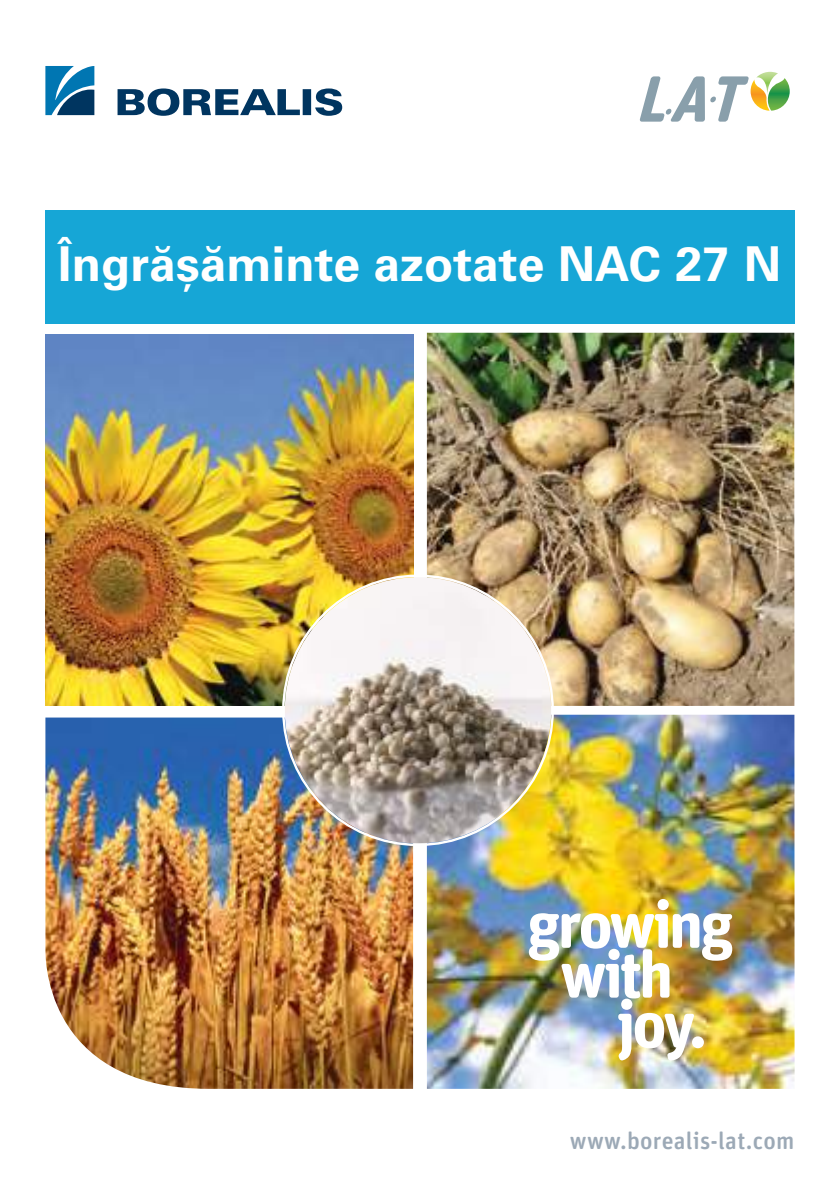
<style>
.page{position:relative;width:840px;height:1191px;background:#fff}
.page>*{position:absolute;margin:0;border:0;box-sizing:border-box;transform-origin:0 0}
.t1{font:700 66px "Unit Rounded Web W04";letter-spacing:-.05em;color:#fff}
.t2{font:700 48px "Univers LTCYR 65";color:#fff}
.t3{font:500 24px "Unit Rounded Web W04";letter-spacing:.01em;color:#9ca9b6}
</style>
<div class="page">
<img style="left:45px;top:717px;width:368px;height:371px">
<img style="left:426px;top:333px;width:368px;height:373px">
<img style="left:426px;top:714px;width:368px;height:374px">
<img style="left:45px;top:334px;width:368px;height:372px">
<img style="left:284px;top:577px;width:267px;height:266px;border-radius:133px">
<div style="left:45px;top:210px;width:749px;height:113px;background:#16a6d6"></div>
<svg style="left:45px;top:66px;width:297px;height:50px"></svg>
<svg style="left:639px;top:72px;width:150px;height:50px"></svg>
<p class="t2" style="left:58px;top:231px;width:724px">Îngrășăminte azotate NAC 27 N</p>
<h1 class="t1" style="left:526px;top:877px;width:209px">growing</h1>
<h1 class="t1" style="left:559px;top:927px;width:115px">with</h1>
<h1 class="t1" style="left:616px;top:977px;width:92px">joy.</h1>
<p class="t3" style="left:569px;top:1124px;width:226px">www.borealis-lat.com</p>
</div>
